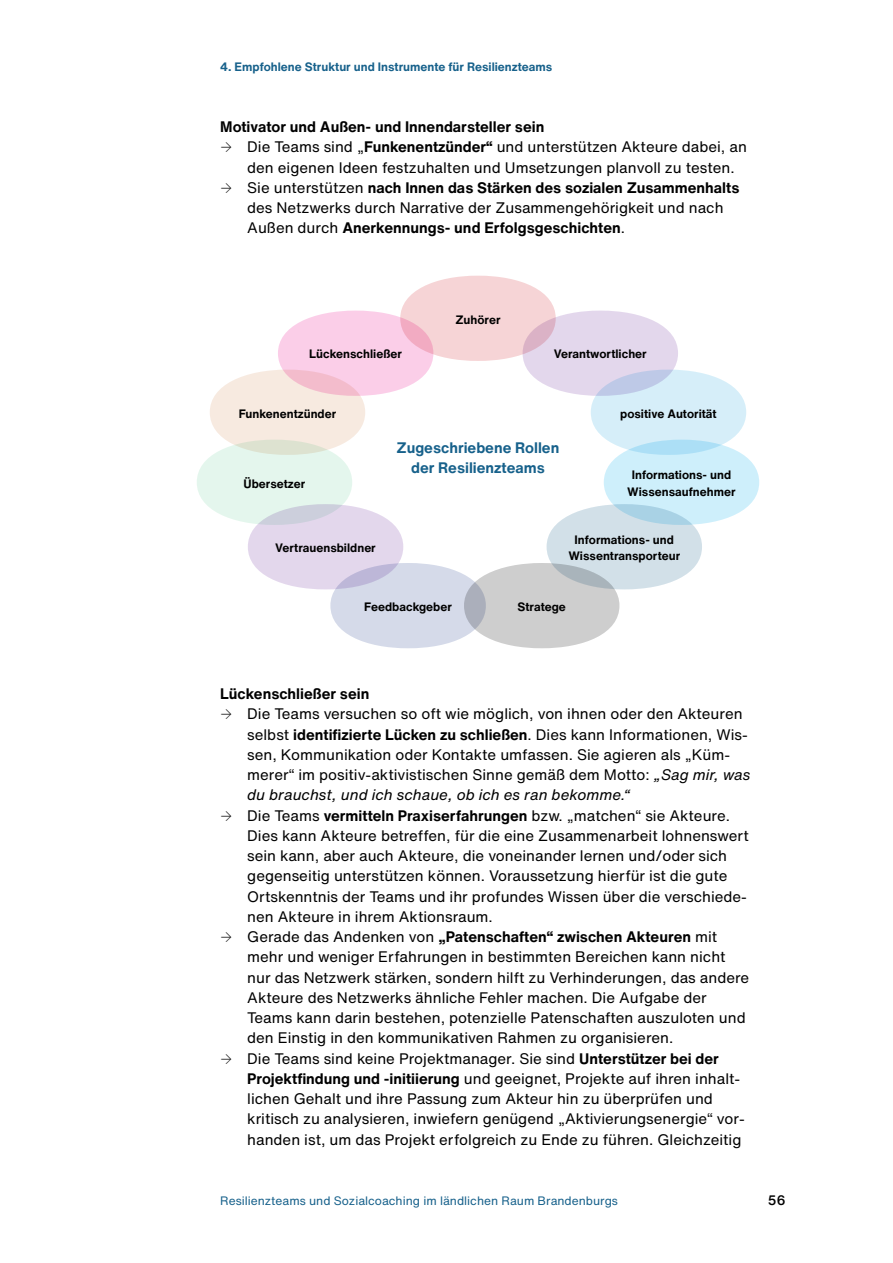
<style>
.page{position:relative;width:893px;height:1263px;background:#fff}
.page>*{position:absolute;margin:0;border:0;box-sizing:border-box;transform-origin:0 0}
.t1{font:15px/20.2px "Helvetica Now Text";color:#000}
.t2{font:700 15px/19.5px "Helvetica Now Text";color:#17618b;text-align:center}
.t3{font:700 15px "Helvetica Now Text";color:#000}
.t4{font:500 13.5px "Helvetica Now Text";color:#000}
.t5{font:700 12px/16.5px "Helvetica Now Text";color:#000;text-align:center}
.t6{font:12px "Helvetica Now Text";color:#17618b}
.t7{font:700 12px "Helvetica Now Text";color:#17618b}
.s1{font-weight:700}
.s2{font-style:italic}
</style>
<div class="page">
<svg style="left:197px;top:276px;width:562px;height:372px"></svg>
<p class="t7" style="left:220px;top:58px;width:334px">4. Empfohlene Struktur und Instrumente für Resilienzteams</p>
<p class="t1" style="left:247px;top:116px;width:501px;text-indent:-27px"><span class="s1">Motivator und Außen- und Innendarsteller sein<br></span>Die Teams sind „<span class="s1">Funkenentzünder“</span> und unterstützen Akteure dabei, an den eigenen Ideen festzuhalten und Umsetzungen planvoll zu testen.<br>Sie unterstützen <span class="s1">nach Innen das Stärken des sozialen Zusammenhalts </span>des Netzwerks durch Narrative der Zusammengehörigkeit und nach Außen durch <span class="s1">Anerkennungs- und Erfolgsgeschichten</span>.</p>
<p class="t5" style="left:309px;top:346px;width:94px">Lückenschließer</p>
<p class="t5" style="left:239px;top:405px;width:99px">Funkenentzünder</p>
<p class="t5" style="left:455px;top:311px;width:47px">Zuhörer</p>
<p class="t5" style="left:554px;top:346px;width:94px">Verantwortlicher</p>
<p class="t5" style="left:620px;top:405px;width:98px">positive Autorität</p>
<p class="t5" style="left:244px;top:475px;width:63px">Übersetzer</p>
<p class="t5" style="left:275px;top:539px;width:102px">Vertrauensbildner</p>
<p class="t2" style="left:397px;top:438px;width:164px">Zugeschriebene Rollen der Resilienzteams</p>
<p class="t5" style="left:627px;top:466px;width:110px">Informations- und<br>Wissensaufnehmer</p>
<p class="t5" style="left:568px;top:531px;width:113px">Informations- und<br>Wissentransporteur</p>
<p class="t5" style="left:364px;top:598px;width:89px">Feedbackgeber</p>
<p class="t5" style="left:517px;top:598px;width:50px">Stratege</p>
<p class="t3" style="left:220px;top:682px;width:151px">Lückenschließer sein</p>
<p class="t1" style="left:247px;top:703px;width:505px">Die Teams versuchen so oft wie möglich, von ihnen oder den Akteuren selbst <span class="s1">identifizierte Lücken zu schließen</span>. Dies kann Informationen, Wis&shy;sen, Kommunikation oder Kontakte umfassen. Sie agieren als „Küm&shy;merer“ im positiv-aktivistischen Sinne gemäß dem Motto: <span class="s2">„Sag mir, was du brauchst, und ich schaue, ob ich es ran bekomme.“<br></span>Die Teams <span class="s1">vermitteln Praxiserfahrungen</span> bzw. „matchen“ sie Akteure.<br>Dies kann Akteure betreffen, für die eine Zusammenarbeit lohnenswert sein kann, aber auch Akteure, die voneinander lernen und/oder sich gegenseitig unterstützen können. Voraussetzung hierfür ist die gute Ortskenntnis der Teams und ihr profundes Wissen über die verschiede&shy;nen Akteure in ihrem Aktionsraum.<br>Gerade das Andenken von <span class="s1">„Patenschaften“ zwischen Akteuren</span> mit mehr und weniger Erfahrungen in bestimmten Bereichen kann nicht nur das Netzwerk stärken, sondern hilft zu Verhinderungen, das andere Akteure des Netzwerks ähnliche Fehler machen. Die Aufgabe der Teams kann darin bestehen, potenzielle Patenschaften auszuloten und den Einstig in den kommunikativen Rahmen zu organisieren.<br>Die Teams sind keine Projektmanager. Sie sind <span class="s1">Unterstützer bei der Projektfindung und -initiierung</span> und geeignet, Projekte auf ihren inhalt&shy;lichen Gehalt und ihre Passung zum Akteur hin zu überprüfen und kritisch zu analysieren, inwiefern genügend „Aktivierungsenergie“ vor&shy;handen ist, um das Projekt erfolgreich zu Ende zu führen. Gleichzeitig</p>
<p class="t6" style="left:220px;top:1192px;width:399px">Resilienzteams und Sozialcoaching im ländlichen Raum Brandenburgs</p>
<p class="t4" style="left:768px;top:1190px;width:19px">56</p>
</div>
